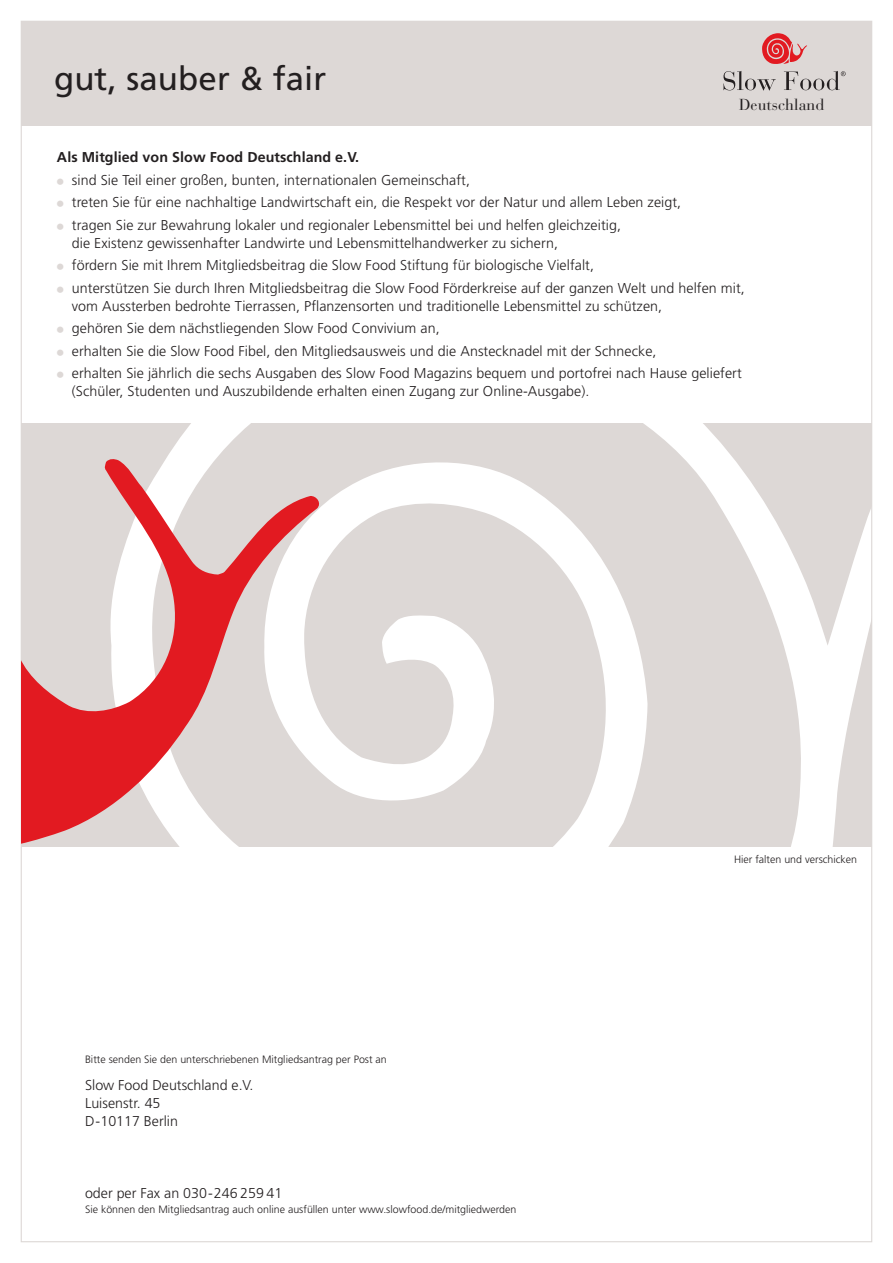
<style>
.page{position:relative;width:893px;height:1263px;background:#fff}
.page>*{position:absolute;margin:0;border:0;box-sizing:border-box;transform-origin:0 0}
.t1{font:33px "Frutiger";letter-spacing:.005em;color:#231f20}
.t2{font:15.75px "Bauer Bodoni";letter-spacing:.005em;color:#231f20}
.t3{font:300 14.25px/18px "Frutiger";letter-spacing:.005em;color:#231f20}
.t4{font:700 14.25px "Frutiger";letter-spacing:.005em;color:#231f20}
.t5{font:300 10.65px "Frutiger";color:#231f20}
.s1{font-size:18px;color:#ddd8d6}
</style>
<div class="page">
<svg style="left:322px;top:423px;width:550px;height:423px;fill:#ddd8d6"></svg>
<svg style="left:21px;top:423px;width:301px;height:423px;fill:#ddd8d6"></svg>
<div style="left:21px;top:21px;width:851px;height:105px;background:#ddd8d6"></div>
<svg style="left:723px;top:71px;width:123px;height:20px"></svg>
<svg style="left:762px;top:33px;width:45px;height:31px"></svg>
<h1 class="t1" style="left:54px;top:59px;width:274px">gut, sauber &amp; fair</h1>
<p class="t2" style="left:739px;top:95px;width:87px">Deutschland</p>
<p class="t4" style="left:57px;top:149px;width:304px">Als Mitglied von Slow Food Deutschland e.V.</p>
<p class="t3" style="left:56px;top:171px;width:416px"><span class="s1">•</span> sind Sie Teil einer großen, bunten, internationalen Gemeinschaft,</p>
<p class="t3" style="left:56px;top:193px;width:627px"><span class="s1">•</span> treten Sie für eine nachhaltige Landwirtschaft ein, die Respekt vor der Natur und allem Leben zeigt,</p>
<p class="t3" style="left:72px;top:216px;width:551px;text-indent:-16px"><span class="s1">•</span> tragen Sie zur Bewahrung lokaler und regionaler Lebensmittel bei und helfen gleichzeitig, die Existenz gewissenhafter Landwirte und Lebensmittelhandwerker zu sichern,</p>
<p class="t3" style="left:56px;top:256px;width:540px"><span class="s1">•</span> fördern Sie mit Ihrem Mitgliedsbeitrag die Slow Food Stiftung für biologische Vielfalt,</p>
<p class="t3" style="left:72px;top:279px;width:675px;text-indent:-16px"><span class="s1">•</span> unterstützen Sie durch Ihren Mitgliedsbeitrag die Slow Food Förderkreise auf der ganzen Welt und helfen mit, vom Aussterben bedrohte Tierrassen, Pflanzensorten und traditionelle Lebensmittel zu schützen,</p>
<p class="t3" style="left:56px;top:319px;width:385px"><span class="s1">•</span> gehören Sie dem nächstliegenden Slow Food Convivium an,</p>
<p class="t3" style="left:56px;top:342px;width:602px"><span class="s1">•</span> erhalten Sie die Slow Food Fibel, den Mitgliedsausweis und die Anstecknadel mit der Schnecke,</p>
<p class="t3" style="left:72px;top:364px;width:671px;text-indent:-16px"><span class="s1">•</span> erhalten Sie jährlich die sechs Ausgaben des Slow Food Magazins bequem und portofrei nach Hause geliefert (Schüler, Studenten und Auszubildende erhalten einen Zugang zur Online-Ausgabe).</p>
<p class="t5" style="left:85px;top:1053px;width:303px">Bitte senden Sie den unterschriebenen Mitgliedsantrag per Post an</p>
<p class="t3" style="left:85px;top:1076px;width:170px">Slow Food Deutschland e.V.<br>Luisenstr. 45<br>D-10117 Berlin</p>
<p class="t3" style="left:85px;top:1184px;width:199px">oder per Fax an 030-246 259 41</p>
<p class="t5" style="left:85px;top:1203px;width:433px">Sie können den Mitgliedsantrag auch online ausfüllen unter www.slowfood.de/mitgliedwerden</p>
<p class="t5" style="left:734px;top:853px;width:125px">Hier falten und verschicken</p>
</div>
